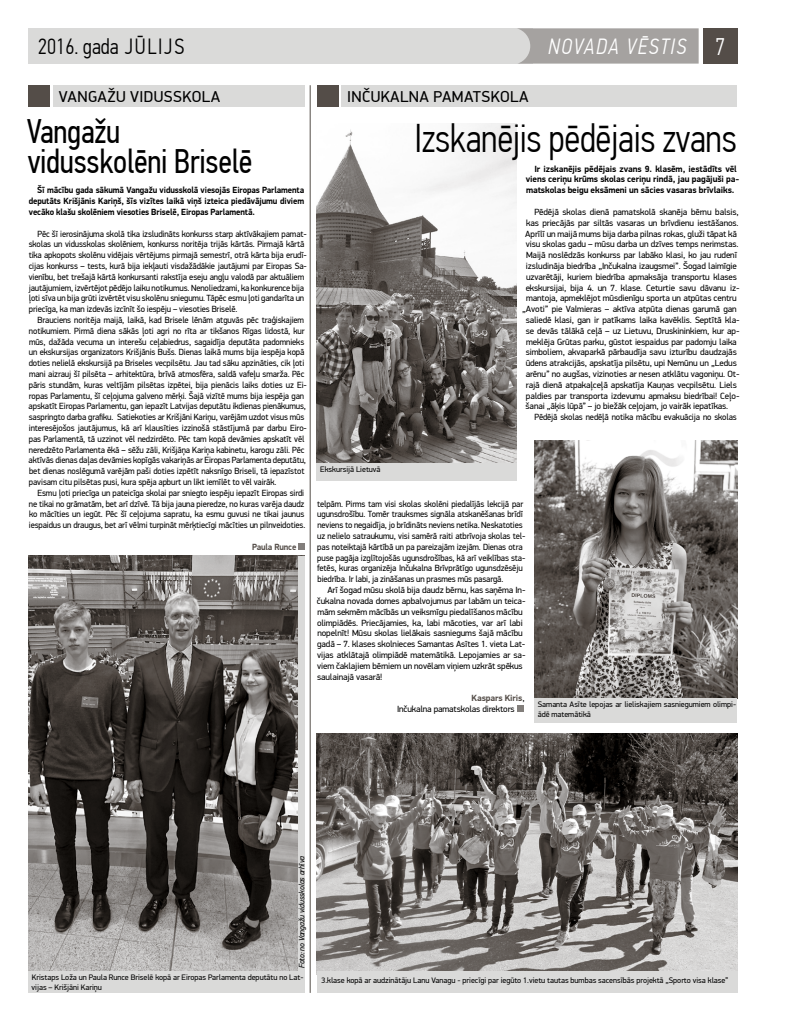
<style>
.page{position:relative;width:794px;height:1021px;background:#fff}
.page>*{position:absolute;margin:0;border:0;box-sizing:border-box;transform-origin:0 0}
.t1{font:300 40px "PF Din Text Cond Pro";letter-spacing:-.01em;color:#000;scale:.95 1}
.t2{font:34px/30px "PF Din Text Cond Pro";letter-spacing:-.01em;color:#000;scale:.95 1}
.t3{font:300 22px "PF Din Text Cond Pro";color:#000}
.t4{font:italic 300 22px "PF Din Text Cond Pro";letter-spacing:.075em;color:#fff}
.t5{font:15.8px "PF Din Display Pro";letter-spacing:.025em;color:#000}
.t6{font:9px/10.8px "PF Din Display Pro";letter-spacing:-.01em;color:#000;scale:.95 1}
.t7{font:9px/10.8px "PF Din Display Pro";letter-spacing:-.01em;color:#000}
.t8{font:700 9px/10.8px "PF Din Display Pro";letter-spacing:-.01em;color:#000;text-align:justify;scale:.95 1}
.t9{font:700 9px/10.8px "PF Din Display Pro";letter-spacing:-.01em;color:#000}
.t10{font:700 9px "PF Din Display Pro";letter-spacing:-.01em;color:#544d48;scale:.95 1}
.t11{font:8px/9.6px "PF Din Display Pro";color:#000}
.t12{font:italic 8px "PF Din Display Pro";letter-spacing:-.01em;color:#000;scale:.96 1}
.s1{font-style:normal;font-size:24px}
.s2{font-weight:700;color:#544d48}
</style>
<div class="page">
<div style="left:28px;top:28px;width:504px;height:36px;background:#dadad9"></div>
<div style="left:703px;top:28px;width:34px;height:36px;background:#544d48"></div>
<svg style="left:517px;top:28px;width:181px;height:36px;background:#a9a6a4"></svg>
<div style="left:28px;top:85px;width:22px;height:22px;background:#544d48"></div>
<div style="left:317px;top:85px;width:21px;height:22px;background:#544d48"></div>
<div style="left:53px;top:85px;width:252px;height:22px;background:#dadad9"></div>
<div style="left:341px;top:85px;width:396px;height:22px;background:#dadad9"></div>
<hr style="left:310px;top:85px;width:1px;height:907px;background:#544d48">
<svg style="left:517px;top:706px;width:6px;height:6px"></svg>
<div style="left:298px;top:544px;width:7px;height:6px;background:#827e7b"></div>
<img style="left:317px;top:733px;width:420px;height:238px">
<img style="left:317px;top:124px;width:200px;height:339px">
<img style="left:534px;top:440px;width:203px;height:258px">
<img style="left:28px;top:556px;width:270px;height:415px">
<div style="left:28px;top:971px;width:277px;height:21px;background:#dadad9"></div>
<div style="left:317px;top:971px;width:420px;height:21px;background:#dadad9"></div>
<div style="left:317px;top:463px;width:200px;height:17px;background:#dadad9"></div>
<div style="left:534px;top:698px;width:203px;height:24px;background:#dadad9"></div>
<div style="left:298px;top:556px;width:7px;height:415px;background:#dadad9"></div>
<h3 class="t3" style="left:38px;top:34px;width:148px">2016. gada JŪLIJS</h3>
<h3 class="t4" style="left:548px;top:34px;width:179px">NOVADA VĒSTIS <span class="s1">7</span></h3>
<h3 class="t5" style="left:59px;top:87px;width:163px">VANGAŽU VIDUSSKOLA</h3>
<h3 class="t5" style="left:347px;top:87px;width:183px">INČUKALNA PAMATSKOLA</h3>
<h2 class="t2" style="left:27px;top:116px;width:239px">Vangažu vidusskolēni Briselē</h2>
<p class="t8" style="left:29px;top:185px;width:291px;text-indent:8px">Šī mācību gada sākumā Vangažu vidusskolā viesojās Eiropas Parlamenta deputāts Krišjānis Kariņš, šīs vizītes laikā viņš izteica piedāvājumu diviem vecāko klašu skolēniem viesoties Briselē, Eiropas Parlamentā.</p>
<p class="t6" style="left:29px;top:228px;width:294px;text-indent:9px">Pēc šī ierosinājuma skolā tika izsludināts konkurss starp aktīvākajiem pamat&shy;skolas un vidusskolas skolēniem, konkurss noritēja trijās kārtās. Pirmajā kārtā tika apkopots skolēnu vidējais vērtējums pirmajā semestrī, otrā kārta bija erudī&shy;cijas konkurss – tests, kurā bija iekļauti visdažādākie jautājumi par Eiropas Sa&shy;vienību, bet trešajā kārtā konkursanti rakstīja eseju angļu valodā par aktuāliem jautājumiem, izvērtējot pēdējo laiku notikumus. Nenoliedzami, ka konkurence bija ļoti sīva un bija grūti izvērtēt visu skolēnu sniegumu. Tāpēc esmu ļoti gandarīta un priecīga, ka man izdevās izcīnīt šo iespēju – viesoties Briselē.</p>
<p class="t6" style="left:29px;top:314px;width:294px;text-indent:9px">Brauciens noritēja maijā, laikā, kad Brisele lēnām atguvās pēc traģiskajiem notikumiem. Pirmā diena sākās ļoti agri no rīta ar tikšanos Rīgas lidostā, kur mūs, dažāda vecuma un interešu ceļabiedrus, sagaidīja deputāta padomnieks un ekskursijas organizators Krišjānis Bušs. Dienas laikā mums bija iespēja kopā doties nelielā ekskursijā pa Briseles vecpilsētu. Jau tad sāku apzināties, cik ļoti mani aizrauj šī pilsēta – arhitektūra, brīvā atmosfēra, saldā vafeļu smarža. Pēc pāris stundām, kuras veltījām pilsētas izpētei, bija pienācis laiks doties uz Ei&shy;ropas Parlamentu, šī ceļojuma galveno mērķi. Šajā vizītē mums bija iespēja gan apskatīt Eiropas Parlamentu, gan iepazīt Latvijas deputātu ikdienas pienākumus, saspringto darba grafiku. Satiekoties ar Krišjāni Kariņu, varējām uzdot visus mūs interesējošos jautājumus, kā arī klausīties izzinošā stāstījumā par darbu Eiro&shy;pas Parlamentā, tā uzzinot vēl nedzirdēto. Pēc tam kopā devāmies apskatīt vēl neredzēto Parlamenta ēkā – sēžu zāli, Krišjāņa Kariņa kabinetu, karogu zāli. Pēc aktīvās dienas daļas devāmies kopīgās vakariņās ar Eiropas Parlamenta deputātu, bet dienas noslēgumā varējām paši doties izpētīt naksnīgo Briseli, tā iepazīstot pavisam citu pilsētas pusi, kura spēja apburt un likt iemīlēt to vēl vairāk.</p>
<p class="t6" style="left:29px;top:487px;width:292px;text-indent:9px">Esmu ļoti priecīga un pateicīga skolai par sniegto iespēju iepazīt Eiropas sirdi ne tikai no grāmatām, bet arī dzīvē. Tā bija jauna pieredze, no kuras varēja daudz ko mācīties un iegūt. Pēc šī ceļojuma sapratu, ka esmu guvusi ne tikai jaunus iespaidus un draugus, bet arī vēlmi turpināt mērķtiecīgi mācīties un pilnveidoties.</p>
<p class="t10" style="left:252px;top:541px;width:48px">Paula Runce</p>
<h1 class="t1" style="left:414px;top:116px;width:341px">Izskanējis pēdējais zvans</h1>
<p class="t11" style="left:320px;top:465px;width:62px">Ekskursijā Lietuvā</p>
<p class="t9" style="left:526px;top:163px;width:215px;text-indent:9px">Ir izskanējis pēdējais zvans 9. klasēm, iestādīts vēl viens ceriņu krūms skolas ceriņu rindā, jau pagājuši pa&shy;matskolas beigu eksāmeni un sācies vasaras brīvlaiks.</p>
<p class="t7" style="left:534px;top:206px;width:206px">Pēdējā skolas dienā pamatskolā skanēja bērnu balsis,</p>
<p class="t7" style="left:526px;top:217px;width:214px">kas priecājās par siltās vasaras un brīvdienu iestāšanos.</p>
<p class="t7" style="left:525px;top:228px;width:213px">Aprīlī un maijā mums bija darba pilnas rokas, gluži tāpat kā</p>
<p class="t7" style="left:526px;top:239px;width:214px">visu skolas gadu – mūsu darba un dzīves temps nerimstas.</p>
<p class="t7" style="left:526px;top:250px;width:212px">Maijā noslēdzās konkurss par labāko klasi, ko jau rudenī</p>
<p class="t7" style="left:526px;top:260px;width:212px">izsludināja biedrība „Inčukalna izaugsmei”. Šogad laimīgie</p>
<p class="t7" style="left:526px;top:271px;width:212px">uzvarētāji, kuriem biedrība apmaksāja transportu klases</p>
<p class="t7" style="left:526px;top:282px;width:215px">ekskursijai, bija 4. un 7. klase. Ceturtie savu dāvanu iz-</p>
<p class="t7" style="left:526px;top:293px;width:212px">mantoja, apmeklējot mūsdienīgu sporta un atpūtas centru</p>
<p class="t7" style="left:522px;top:304px;width:216px">„Avoti” pie Valmieras – aktīva atpūta dienas garumā gan</p>
<p class="t7" style="left:526px;top:314px;width:215px">saliedē klasi, gan ir patīkams laika kavēklis. Septītā kla-</p>
<p class="t7" style="left:526px;top:325px;width:215px">se devās tālākā ceļā – uz Lietuvu, Druskininkiem, kur ap-</p>
<p class="t7" style="left:526px;top:336px;width:212px">meklēja Grūtas parku, gūstot iespaidus par padomju laika</p>
<p class="t7" style="left:526px;top:347px;width:212px">simboliem, akvaparkā pārbaudīja savu izturību daudzajās</p>
<p class="t7" style="left:526px;top:358px;width:212px">ūdens atrakcijās, apskatīja pilsētu, upi Nemūnu un „Ledus</p>
<p class="t7" style="left:525px;top:368px;width:215px">arēnu” no augšas, vizinoties ar nesen atklātu vagoniņu. Ot-</p>
<p class="t7" style="left:526px;top:379px;width:212px">rajā dienā atpakaļceļā apskatīja Kauņas vecpilsētu. Liels</p>
<p class="t7" style="left:526px;top:390px;width:215px">paldies par transporta izdevumu apmaksu biedrībai! Ceļo-</p>
<p class="t7" style="left:525px;top:401px;width:204px">šanai „āķis lūpā” – jo biežāk ceļojam, jo vairāk iepatīkas.</p>
<p class="t6" style="left:534px;top:412px;width:214px">Pēdējā skolas nedēļā notika mācību evakuācija no skolas</p>
<p class="t6" style="left:317px;top:498px;width:221px">telpām. Pirms tam visi skolas skolēni piedalījās lekcijā par ugunsdrošību. Tomēr trauksmes signāla atskanēšanas brīdī neviens to negaidīja, jo brīdināts neviens netika. Neskatoties uz nelielo satraukumu, visi samērā raiti atbrīvoja skolas tel&shy;pas noteiktajā kārtībā un pa pareizajām izejām. Dienas otra puse pagāja izglītojošās ugunsdrošības, kā arī veiklības sta&shy;fetēs, kuras organizēja Inčukalna Brīvprātīgo ugunsdzēsēju biedrība. Ir labi, ja zināšanas un prasmes mūs pasargā.</p>
<p class="t7" style="left:317px;top:584px;width:210px;text-indent:10px">Arī šogad mūsu skolā bija daudz bērnu, kas saņēma In&shy;čukalna novada domes apbalvojumus par labām un teica&shy;mām sekmēm mācībās un veiksmīgu piedalīšanos mācību olimpiādēs. Priecājamies, ka, labi mācoties, var arī labi nopelnīt! Mūsu skolas lielākais sasniegums šajā mācību gadā – 7. klases skolnieces Samantas Asītes 1. vieta Lat&shy;vijas atklātajā olimpiādē matemātikā. Lepojamies ar sa&shy;viem čaklajiem bērniem un novēlam viņiem uzkrāt spēkus saulainajā vasarā!</p>
<p class="t7" style="left:397px;top:692px;width:129px;text-indent:74px"><span class="s2">Kaspars Kiris</span>,<br>Inčukalna pamatskolas direktors</p>
<p class="t11" style="left:538px;top:699px;width:200px">Samanta Asīte lepojas ar lieliskajiem sasniegumiem olimpi&shy;ādē matemātikā</p>
<p class="t12" style="left:297px;top:968px;width:118px;rotate:-90deg">Foto: no Vangažu vidusskolas arhīva</p>
<p class="t11" style="left:32px;top:972px;width:273px">Kristaps Loža un Paula Runce Briselē kopā ar Eiropas Parlamenta deputātu no Lat&shy;vijas – Krišjāni Kariņu</p>
<p class="t11" style="left:321px;top:975px;width:408px">3.klase kopā ar audzinātāju Lanu Vanagu - priecīgi par iegūto 1.vietu tautas bumbas sacensībās projektā „Sporto visa klase”</p>
</div>
